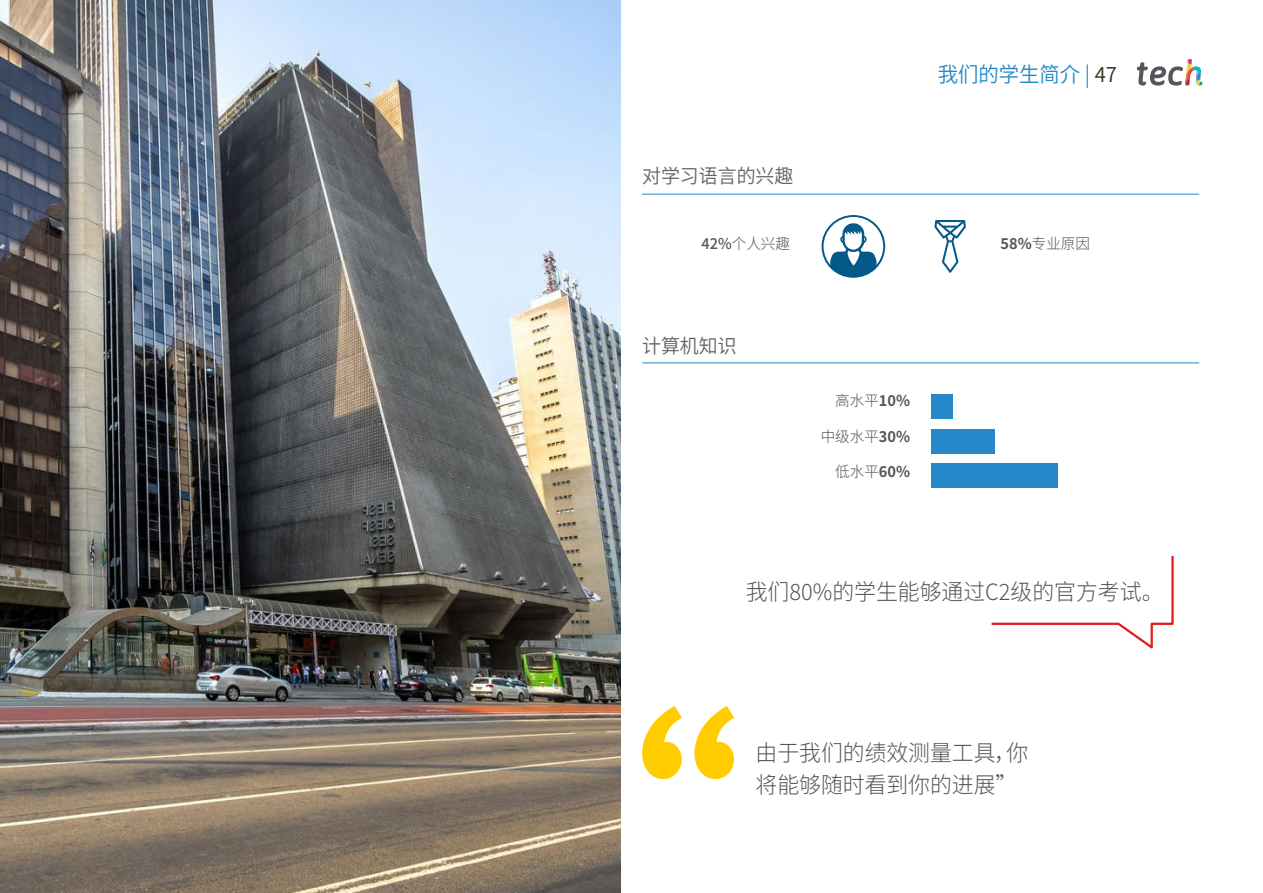
<style>
.page{position:relative;width:1263px;height:893px;background:#fff}
.page>*{position:absolute;margin:0;border:0;box-sizing:border-box;transform-origin:0 0}
.t1{font:300 22.5px/31.5px "Source Han Sans CN";color:#52555b}
.t2{font:21px "Source Han Sans CN";color:#2488c9}
.t3{font:19.5px "Source Han Sans CN";color:#61646a}
.t4{font:300 15px "Source Han Sans CN";color:#52555b}
.s1{color:#312e20}
.s2{font-weight:500}
.s3{font-weight:700}
</style>
<div class="page">
<svg style="left:1137px;top:59px;width:65px;height:27px"></svg>
<svg style="left:991px;top:555px;width:183px;height:94px"></svg>
<svg style="left:642px;top:706px;width:92px;height:73px"></svg>
<img style="left:0;top:0;width:621px;height:893px">
<div style="left:931px;top:394px;width:21px;height:25px;background:#2488c9"></div>
<div style="left:931px;top:429px;width:64px;height:24px;background:#2488c9"></div>
<div style="left:931px;top:463px;width:127px;height:25px;background:#2488c9"></div>
<hr style="left:642px;top:362px;width:557px;height:1px;background:#2488c9">
<hr style="left:642px;top:194px;width:557px;height:1px;background:#2488c9">
<svg style="left:934px;top:220px;width:32px;height:53px"></svg>
<svg style="left:821px;top:215px;width:64px;height:63px"></svg>
<p class="t3" style="left:642px;top:165px;width:153px">对学习语言的兴趣</p>
<p class="t2" style="left:938px;top:63px;width:181px">我们的学生简介 | <span class="s1">47</span></p>
<p class="t4" style="left:702px;top:235px;width:90px"><span class="s2">42%</span>个人兴趣</p>
<p class="t4" style="left:1000px;top:235px;width:91px"><span class="s3">58%</span>专业原因</p>
<p class="t3" style="left:642px;top:335px;width:96px">计算机知识</p>
<p class="t4" style="left:835px;top:392px;width:76px">高水平<span class="s3">10%</span></p>
<p class="t4" style="left:821px;top:428px;width:91px">中级水平<span class="s3">30%</span></p>
<p class="t4" style="left:835px;top:463px;width:76px">低水平<span class="s3">60%</span></p>
<p class="t1" style="left:746px;top:576px;width:419px">我们80%的学生能够通过C2级的官方考试。</p>
<p class="t1" style="left:755px;top:737px;width:274px">由于我们的绩效测量工具，你将能够随时看到你的进展”</p>
</div>
